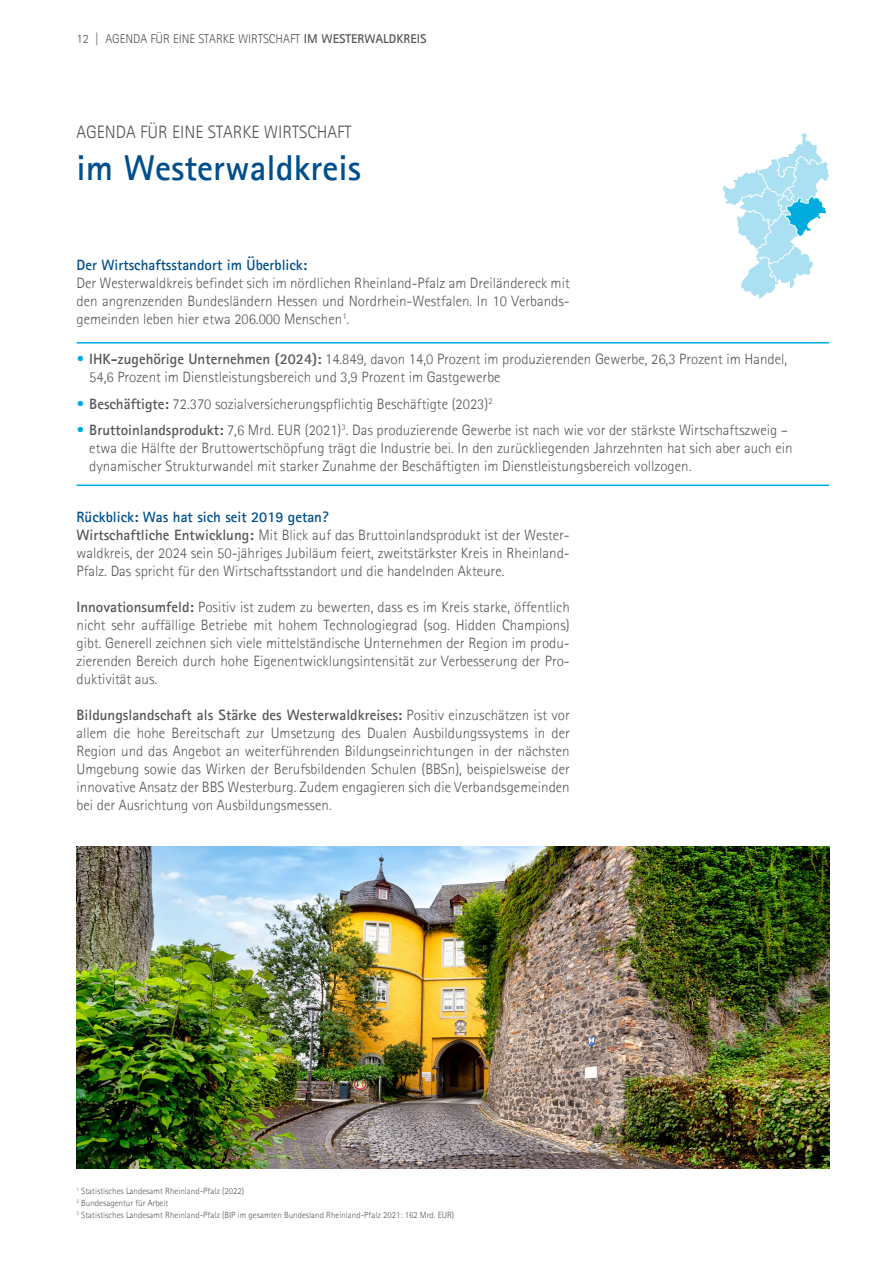
<style>
.page{position:relative;width:893px;height:1263px;background:#fff}
.page>*{position:absolute;margin:0;border:0;box-sizing:border-box;transform-origin:0 0}
.t1{font:700 36px "Agfa Rotis Sans Serif";color:#004f8c}
.t2{font:300 18px "Agfa Rotis Sans Serif";color:#57585a}
.t3{font:300 15px/18px "Agfa Rotis Sans Serif";color:#57585a;text-align:justify}
.t4{font:700 15px "Agfa Rotis Sans Serif";color:#004f8c}
.t5{font:300 12.75px "Agfa Rotis Sans Serif";color:#57585a}
.t6{font:300 9px/12px "Agfa Rotis Sans Serif";color:#57585a}
.s1{font-weight:700}
.s2{font-weight:700;color:#00acdd}
.s3{font-weight:700;color:#004f8c}
</style>
<div class="page">
<hr style="left:77px;top:342px;width:752px;height:1px;background:#00acdd">
<hr style="left:77px;top:484px;width:752px;height:2px;background:#00acdd">
<svg style="left:722px;top:133px;width:107px;height:166px"></svg>
<img style="left:77px;top:846px;width:752px;height:322px">
<p class="t5" style="left:77px;top:31px;width:351px">12 | AGENDA FÜR EINE STARKE WIRTSCHAFT <span class="s1">IM WESTERWALDKREIS</span></p>
<p class="t2" style="left:77px;top:122px;width:277px">AGENDA FÜR EINE STARKE WIRTSCHAFT</p>
<h1 class="t1" style="left:77px;top:146px;width:286px">im Westerwaldkreis</h1>
<p class="t4" style="left:77px;top:255px;width:232px">Der Wirtschaftsstandort im Überblick:</p>
<p class="t3" style="left:77px;top:274px;width:495px">Der Westerwaldkreis befindet sich im nördlichen Rheinland-Pfalz am Dreiländereck mit den angrenzenden Bundesländern Hessen und Nordrhein-Westfalen. In 10 Verbands&shy;gemeinden leben hier etwa 206.000 Menschen<sup>1</sup>.</p>
<p class="t3" style="left:89px;top:350px;width:699px;text-indent:-13px"><span class="s2">•</span> <span class="s1">IHK-zugehörige Unternehmen (2024):</span> 14.849, davon 14,0 Prozent im produzierenden Gewerbe, 26,3 Prozent im Handel,<br>54,6 Prozent im Dienstleistungsbereich und 3,9 Prozent im Gastgewerbe</p>
<p class="t3" style="left:77px;top:395px;width:417px"><span class="s2">•</span> <span class="s1">Beschäftigte:</span> 72.370 sozialversicherungspflichtig Beschäftigte (2023)<sup>2</sup></p>
<p class="t3" style="left:89px;top:421px;width:705px;text-align:left;text-indent:-13px"><span class="s2">•</span> <span class="s1">Bruttoinlandsprodukt:</span> 7,6 Mrd. EUR (2021)<sup>3</sup>. Das produzierende Gewerbe ist nach wie vor der stärkste Wirtschaftszweig – etwa die Hälfte der Bruttowertschöpfung trägt die Industrie bei. In den zurückliegenden Jahrzehnten hat sich aber auch ein dynamischer Strukturwandel mit starker Zunahme der Beschäftigten im Dienstleistungsbereich vollzogen.</p>
<p class="t3" style="left:77px;top:508px;width:495px;text-align:left"><span class="s3">Rückblick: Was hat sich seit 2019 getan?<br></span><span class="s1">Wirtschaftliche Entwicklung:</span> Mit Blick auf das Bruttoinlandsprodukt ist der Wester&shy;waldkreis, der 2024 sein 50-jähriges Jubiläum feiert, zweitstärkster Kreis in Rheinland-Pfalz. Das spricht für den Wirtschaftsstandort und die handelnden Akteure.</p>
<p class="t3" style="left:77px;top:598px;width:495px"><span class="s1">Innovationsumfeld:</span> Positiv ist zudem zu bewerten, dass es im Kreis starke, öffentlich nicht sehr auffällige Betriebe mit hohem Technologiegrad (sog. Hidden Champions) gibt. Generell zeichnen sich viele mittelständische Unternehmen der Region im produ&shy;zierenden Bereich durch hohe Eigenentwicklungsintensität zur Verbesserung der Pro&shy;duktivität aus.</p>
<p class="t3" style="left:77px;top:706px;width:495px"><span class="s1">Bildungslandschaft als Stärke des Westerwaldkreises:</span> Positiv einzuschätzen ist vor allem die hohe Bereitschaft zur Umsetzung des Dualen Ausbildungssystems in der Region und das Angebot an weiterführenden Bildungseinrichtungen in der nächsten Umgebung sowie das Wirken der Berufsbildenden Schulen (BBSn), beispielsweise der innovative Ansatz der BBS Westerburg. Zudem engagieren sich die Verbandsgemeinden bei der Ausrichtung von Ausbildungsmessen.</p>
<p class="t6" style="left:77px;top:1185px;width:379px"><sup>1</sup> Statistisches Landesamt Rheinland-Pfalz (2022)<br><sup>2</sup> Bundesagentur für Arbeit<br><sup>3</sup> Statistisches Landesamt Rheinland-Pfalz (BIP im gesamten Bundesland Rheinland-Pfalz 2021: 162 Mrd. EUR)</p>
</div>
